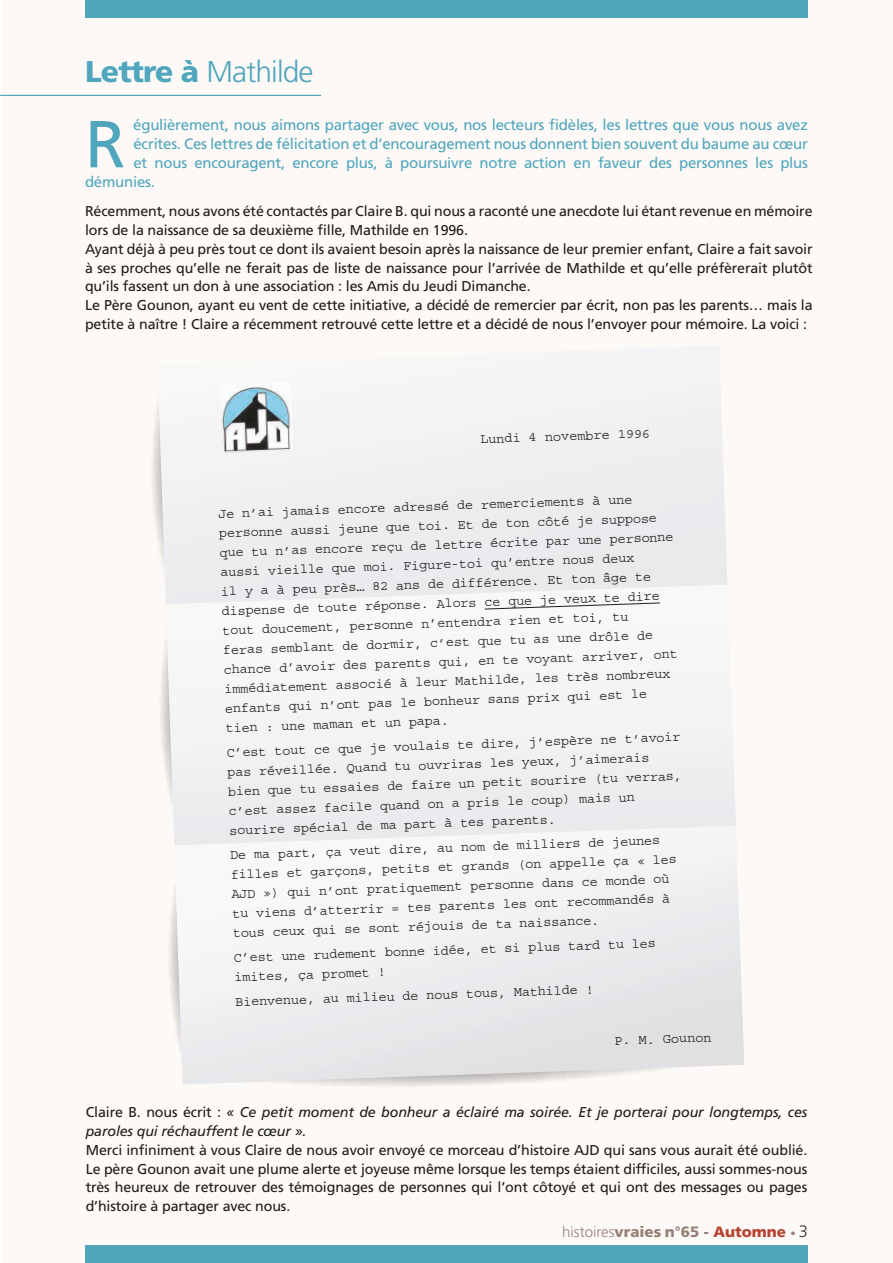
<style>
.page{position:relative;width:893px;height:1263px;background:#fff}
.page>*{position:absolute;margin:0;border:0;box-sizing:border-box;transform-origin:0 0}
.t1{font:66.3px "Frutiger LT Pro";color:#4fa6bd}
.t2{font:300 30px "Frutiger LT Pro";letter-spacing:-.03em;color:#4fa6bd}
.t3{font:15px "Frutiger LT Pro";letter-spacing:-.015em;color:#4fa6bd}
.t4{font:900 15px "Frutiger LT Pro";color:#8d7872}
.t5{font:14.25px/18.8px "Frutiger LT Pro";letter-spacing:-.01em;color:#1d1d1b}
.t6{font:italic 14.25px/18.8px "Frutiger LT Pro";letter-spacing:-.01em;color:#1d1d1b}
.t7{font:13.5px/19.5px "Courier Std";color:#1d1d1b}
.s1{font-weight:900}
.s2{font-style:normal}
.s3{font-weight:300}
.s4{color:#b23222}
.s5{font-weight:400;font-size:10.5px}
.s6{font-weight:300;font-size:16.5px;color:#1d1d1b}
</style>
<div class="page">
<div style="left:2px;top:0;width:891px;height:1263px;background:#fdf9f6"></div>
<div style="left:85px;top:0;width:723px;height:17px;background:#4fa6bd"></div>
<hr style="left:0;top:95px;width:321px;height:1px;background:#4fa6bd">
<div style="left:85px;top:1246px;width:723px;height:17px;background:#4fa6bd"></div>
<svg style="left:152px;top:386px;width:592px;height:701px"></svg>
<img style="left:220px;top:386px;width:73px;height:67px">
<h2 class="t2" style="left:85px;top:54px;width:230px"><span class="s1">Lettre à</span> Mathilde</h2>
<h1 class="t1" style="left:85px;top:105px;width:42px">R</h1>
<p class="t3" style="left:133px;top:116px;width:676px">égulièrement, nous aimons partager avec vous, nos lecteurs fidèles, les lettres que vous nous avez</p>
<p class="t3" style="left:134px;top:135px;width:676px">écrites. Ces lettres de félicitation et d’encouragement nous donnent bien souvent du baume au cœur</p>
<p class="t3" style="left:134px;top:154px;width:676px">et nous encouragent, encore plus, à poursuivre notre action en faveur des personnes les plus</p>
<p class="t3" style="left:85px;top:173px;width:71px">démunies.</p>
<p class="t5" style="left:85px;top:202px;width:729px">Récemment, nous avons été contactés par Claire B. qui nous a raconté une anecdote lui étant revenue en mémoire lors de la naissance de sa deuxième fille, Mathilde en 1996.<br>Ayant déjà à peu près tout ce dont ils avaient besoin après la naissance de leur premier enfant, Claire a fait savoir à ses proches qu’elle ne ferait pas de liste de naissance pour l’arrivée de Mathilde et qu’elle préfèrerait plutôt qu’ils fassent un don à une association : les Amis du Jeudi Dimanche.<br>Le Père Gounon, ayant eu vent de cette initiative, a décidé de remercier par écrit, non pas les parents… mais la petite à naître ! Claire a récemment retrouvé cette lettre et a décidé de nous l’envoyer pour mémoire. La voici :</p>
<p class="t7" style="left:480px;top:429px;width:172px;rotate:-2deg">Lundi 4 novembre 1996</p>
<p class="t7" style="left:218px;top:504px;width:456px;rotate:-2deg">Je n’ai jamais encore adressé de remerciements à une personne aussi jeune que toi. Et de ton côté je suppose que tu n’as encore reçu de lettre écrite par une personne aussi vieille que moi. Figure-toi qu’entre nous deux<br>il y a à peu près… 82 ans de différence. Et ton âge te dispense de toute réponse. Alors ce que je veux te dire tout doucement, personne n’entendra rien et toi, tu<br>feras semblant de dormir, c’est que tu as une drôle de chance d’avoir des parents qui, en te voyant arriver, ont immédiatement associé à leur Mathilde, les très nombreux enfants qui n’ont pas le bonheur sans prix qui est le tien : une maman et un papa.</p>
<p class="t7" style="left:226px;top:743px;width:456px;rotate:-2deg">C’est tout ce que je voulais te dire, j’espère ne t’avoir pas réveillée. Quand tu ouvriras les yeux, j’aimerais bien que tu essaies de faire un petit sourire (tu verras, c’est assez facile quand on a pris le coup) mais un sourire spécial de ma part à tes parents.</p>
<p class="t7" style="left:230px;top:845px;width:448px;rotate:-2deg">De ma part, ça veut dire, au nom de milliers de jeunes filles et garçons, petits et grands (on appelle ça « les AJD ») qui n’ont pratiquement personne dans ce monde où tu viens d’atterrir = tes parents les ont recommandés à tous ceux qui se sont réjouis de ta naissance.</p>
<p class="t7" style="left:233px;top:948px;width:424px;rotate:-2deg">C’est une rudement bonne idée, et si plus tard tu les imites, ça promet !</p>
<p class="t7" style="left:235px;top:992px;width:360px;rotate:-2deg">Bienvenue, au milieu de nous tous, Mathilde !</p>
<p class="t7" style="left:614px;top:1031px;width:99px;rotate:-2deg">P. M. Gounon</p>
<p class="t6" style="left:86px;top:1103px;width:723px"><span class="s2">Claire B. nous écrit :</span> « Ce petit moment de bonheur a éclairé ma soirée. Et je porterai pour longtemps, ces paroles qui réchauffent le cœur ».</p>
<p class="t5" style="left:86px;top:1141px;width:723px;text-align:justify">Merci infiniment à vous Claire de nous avoir envoyé ce morceau d’histoire AJD qui sans vous aurait été oublié.<br>Le père Gounon avait une plume alerte et joyeuse même lorsque les temps étaient difficiles, aussi sommes-nous très heureux de retrouver des témoignages de personnes qui l’ont côtoyé et qui ont des messages ou pages d’histoire à partager avec nous.</p>
<p class="t4" style="left:562px;top:1223px;width:247px"><span class="s3">histoires</span>vraies n°65 - <span class="s4">Automne</span> <span class="s5">•</span> <span class="s6">3</span></p>
</div>
